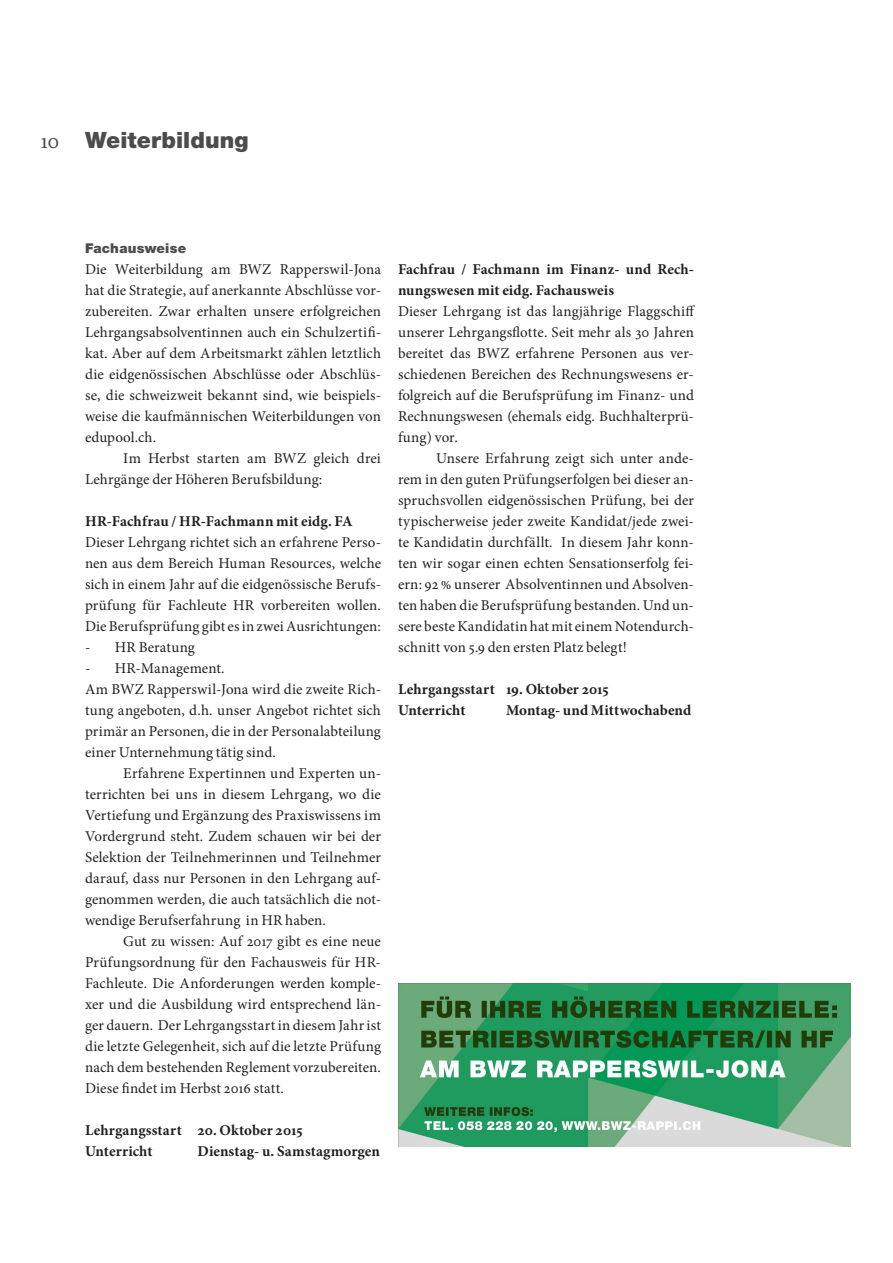
<style>
.page{position:relative;width:893px;height:1263px;background:#fff}
.page>*{position:absolute;margin:0;border:0;box-sizing:border-box;transform-origin:0 0}
.t1{font:900 22.5px "Helvetica Neue LT Std";letter-spacing:.005em;color:#4b4c4d}
.t2{font:22.5px "Minion Pro";color:#4b4c4d}
.t3{font:15px/21px "Minion Pro";letter-spacing:.005em;color:#231f20;text-align:justify}
.t4{font:700 15px/21px "Minion Pro";letter-spacing:.005em;color:#231f20}
.t5{font:900 13.5px "Helvetica Neue LT Std";letter-spacing:.015em;color:#4b4c4d}
</style>
<div class="page">
<img style="left:398px;top:984px;width:452px;height:163px">
<h1 class="t2" style="left:41px;top:125px;width:20px">10</h1>
<h1 class="t1" style="left:85px;top:126px;width:165px">Weiterbildung</h1>
<p class="t5" style="left:85px;top:240px;width:103px">Fachausweise</p>
<p class="t3" style="left:85px;top:258px;width:297px">Die Weiterbildung am BWZ Rapperswil-Jona hat die Strategie, auf anerkannte Abschlüsse vor&shy;zubereiten. Zwar erhalten unsere erfolgreichen Lehrgangsabsolventinnen auch ein Schulzertifi&shy;kat. Aber auf dem Arbeitsmarkt zählen letztlich die eidgenössischen Abschlüsse oder Abschlüs&shy;se, die schweizweit bekannt sind, wie beispiels&shy;weise die kaufmännischen Weiterbildungen von edupool.ch.</p>
<p class="t3" style="left:85px;top:447px;width:297px;text-indent:38px">Im Herbst starten am BWZ gleich drei<br>Lehrgänge der Höheren Berufsbildung:</p>
<p class="t4" style="left:85px;top:510px;width:269px">HR-Fachfrau / HR-Fachmann mit eidg. FA</p>
<p class="t3" style="left:85px;top:531px;width:297px">Dieser Lehrgang richtet sich an erfahrene Perso&shy;nen aus dem Bereich Human Resources, welche sich in einem Jahr auf die eidgenössische Berufs&shy;prüfung für Fachleute HR vorbereiten wollen.<br>Die Berufsprüfung gibt es in zwei Ausrichtungen:</p>
<p class="t3" style="left:85px;top:636px;width:111px">- HR Beratung</p>
<p class="t3" style="left:85px;top:657px;width:297px;text-align:left">- HR-Management.<br>Am BWZ Rapperswil-Jona wird die zweite Rich&shy;tung angeboten, d.h. unser Angebot richtet sich primär an Personen, die in der Personalabteilung einer Unternehmung tätig sind.</p>
<p class="t3" style="left:85px;top:762px;width:297px;text-indent:38px">Erfahrene Expertinnen und Experten un&shy;terrichten bei uns in diesem Lehrgang, wo die Vertiefung und Ergänzung des Praxiswissens im Vordergrund steht. Zudem schauen wir bei der Selektion der Teilnehmerinnen und Teilnehmer darauf, dass nur Personen in den Lehrgang auf&shy;genommen werden, die auch tatsächlich die not&shy;wendige Berufserfahrung in HR haben.</p>
<p class="t3" style="left:85px;top:930px;width:297px;text-indent:38px">Gut zu wissen: Auf 2017 gibt es eine neue Prüfungsordnung für den Fachausweis für HR-Fachleute. Die Anforderungen werden komple&shy;xer und die Ausbildung wird entsprechend län&shy;ger dauern. Der Lehrgangsstart in diesem Jahr ist die letzte Gelegenheit, sich auf die letzte Prüfung nach dem bestehenden Reglement vorzubereiten.<br>Diese findet im Herbst 2016 statt.</p>
<p class="t4" style="left:85px;top:1119px;width:219px">Lehrgangsstart 20. Oktober 2015<br>Unterricht</p>
<p class="t4" style="left:198px;top:1140px;width:184px">Dienstag- u. Samstagmorgen</p>
<p class="t4" style="left:398px;top:258px;width:297px">Fachfrau / Fachmann im Finanz- und Rech&shy;nungswesen mit eidg. Fachausweis</p>
<p class="t3" style="left:398px;top:300px;width:299px">Dieser Lehrgang ist das langjährige Flaggschiff unserer Lehrgangsflotte. Seit mehr als 30 Jahren bereitet das BWZ erfahrene Personen aus ver&shy;schiedenen Bereichen des Rechnungswesens er&shy;folgreich auf die Berufsprüfung im Finanz- und Rechnungswesen (ehemals eidg. Buchhalterprü&shy;fung) vor.</p>
<p class="t3" style="left:398px;top:447px;width:297px;text-indent:38px">Unsere Erfahrung zeigt sich unter ande&shy;rem in den guten Prüfungserfolgen bei dieser an&shy;spruchsvollen eidgenössischen Prüfung, bei der typischerweise jeder zweite Kandidat/jede zwei&shy;te Kandidatin durchfällt. In diesem Jahr konn&shy;ten wir sogar einen echten Sensationserfolg fei&shy;ern: 92 % unserer Absolventinnen und Absolven&shy;ten haben die Berufsprüfung bestanden. Und un&shy;sere beste Kandidatin hat mit einem Notendurch&shy;schnitt von 5.9 den ersten Platz belegt!</p>
<p class="t4" style="left:398px;top:678px;width:212px">Lehrgangsstart 19. Oktober 2015<br>Unterricht</p>
<p class="t4" style="left:506px;top:699px;width:187px">Montag- und Mittwochabend</p>
</div>
